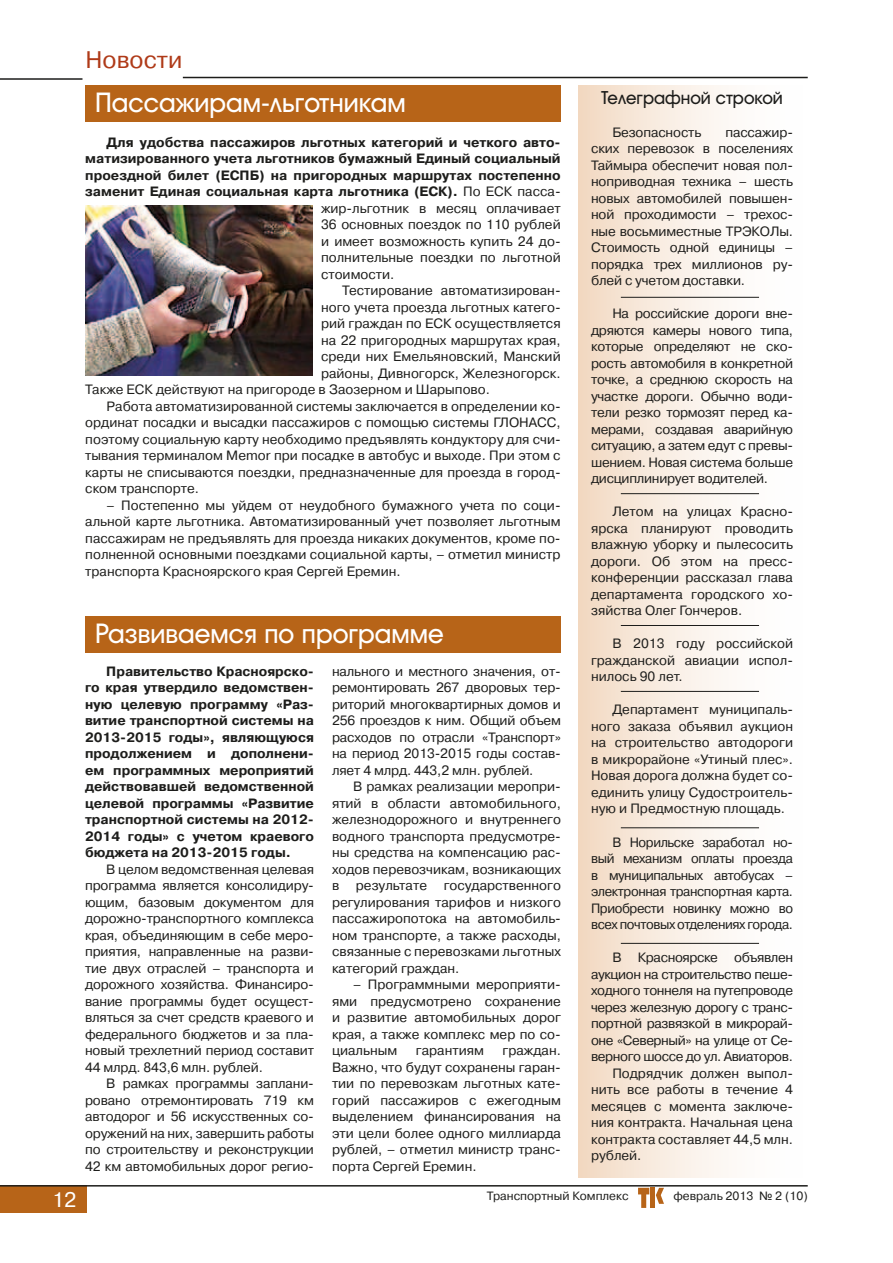
<style>
.page{position:relative;width:893px;height:1263px;background:#fff}
.page>*{position:absolute;margin:0;border:0;box-sizing:border-box;transform-origin:0 0}
.t1{font:27px "zn Avante Bs";color:#fff}
.t2{font:24px "zn Pragmatica";color:#af3a18}
.t3{font:21px "zn Pragmatica";color:#fff}
.t4{font:18px "zn Avante Bs";color:#1d1d1b}
.t5{font:13.5px/16.5px "zn Pragmatica";color:#1d1d1b;text-align:justify}
.t6{font:700 13.5px/16.5px "zn Pragmatica";color:#1d1d1b;text-align:justify}
.t7{font:13.5px "zn Pragmatica";letter-spacing:-.03em;color:#1d1d1b}
.t8{font:12px "zn Pragmatica";color:#1d1d1b}
.s1{font-weight:400}
</style>
<div class="page">
<div style="left:0;top:1186px;width:86px;height:27px;background:#b76418"></div>
<hr style="left:0;top:1185px;width:808px;height:1px;background:#1d1d1b">
<svg style="left:638px;top:1188px;width:11px;height:20px"></svg>
<div style="left:650px;top:1188px;width:5px;height:20px;background:#b76418"></div>
<svg style="left:656px;top:1188px;width:8px;height:16px"></svg>
<hr style="left:183px;top:77px;width:625px;height:1px;background:#1d1d1b">
<hr style="left:0;top:78px;width:82px;height:2px;background:#1d1d1b">
<hr style="left:621px;top:297px;width:138px;height:1px;background:#1d1d1b">
<hr style="left:621px;top:493px;width:138px;height:1px;background:#1d1d1b">
<hr style="left:621px;top:625px;width:138px;height:1px;background:#1d1d1b">
<hr style="left:621px;top:691px;width:138px;height:1px;background:#1d1d1b">
<img style="left:85px;top:205px;width:228px;height:171px">
<div style="left:85px;top:85px;width:476px;height:36px;background:#b76418"></div>
<div style="left:85px;top:617px;width:476px;height:36px;background:#b76418"></div>
<hr style="left:621px;top:827px;width:138px;height:1px;background:#1d1d1b">
<hr style="left:621px;top:943px;width:138px;height:1px;background:#1d1d1b">
<h2 class="t2" style="left:86px;top:47px;width:98px">Новости</h2>
<h1 class="t1" style="left:95px;top:87px;width:312px">Пассажирам-льготникам</h1>
<p class="t6" style="left:107px;top:134px;width:456px">Для удобства пассажиров льготных категорий и четкого авто-</p>
<p class="t6" style="left:85px;top:150px;width:477px">матизированного учета льготников бумажный Единый социальный</p>
<p class="t6" style="left:85px;top:167px;width:477px">проездной билет (ЕСПБ) на пригородных маршрутах постепенно</p>
<p class="t6" style="left:85px;top:183px;width:477px">заменит Единая социальная карта льготника (ЕСК). <span class="s1">По ЕСК пасса-</span></p>
<p class="t5" style="left:321px;top:200px;width:241px">жир-льготник в месяц оплачивает</p>
<p class="t5" style="left:321px;top:216px;width:241px">36 основных поездок по 110 рублей</p>
<p class="t5" style="left:321px;top:233px;width:241px">и имеет возможность купить 24 до-</p>
<p class="t5" style="left:321px;top:249px;width:241px">полнительные поездки по льготной</p>
<p class="t5" style="left:321px;top:266px;width:75px">стоимости.</p>
<p class="t5" style="left:342px;top:282px;width:220px">Тестирование автоматизирован-</p>
<p class="t5" style="left:321px;top:299px;width:241px">ного учета проезда льготных катего-</p>
<p class="t5" style="left:321px;top:315px;width:241px">рий граждан по ЕСК осуществляется</p>
<p class="t5" style="left:321px;top:332px;width:241px">на 22 пригородных маршрутах края,</p>
<p class="t5" style="left:321px;top:348px;width:241px">среди них Емельяновский, Манский</p>
<p class="t5" style="left:321px;top:365px;width:241px">районы, Дивногорск, Железногорск.</p>
<p class="t5" style="left:85px;top:381px;width:406px">Также ЕСК действуют на пригороде в Заозерном и Шарыпово.</p>
<p class="t5" style="left:107px;top:398px;width:456px">Работа автоматизированной системы заключается в определении ко-</p>
<p class="t5" style="left:85px;top:414px;width:477px">ординат посадки и высадки пассажиров с помощью системы ГЛОНАСС,</p>
<p class="t5" style="left:85px;top:431px;width:477px">поэтому социальную карту необходимо предъявлять кондуктору для счи-</p>
<p class="t5" style="left:85px;top:447px;width:477px">тывания терминалом Memor при посадке в автобус и выходе. При этом с</p>
<p class="t5" style="left:85px;top:464px;width:477px">карты не списываются поездки, предназначенные для проезда в город-</p>
<p class="t5" style="left:85px;top:480px;width:115px">ском транспорте.</p>
<p class="t5" style="left:85px;top:497px;width:477px;text-indent:21px">– Постепенно мы уйдем от неудобного бумажного учета по соци&shy;альной карте льготника. Автоматизированный учет позволяет льготным пассажирам не предъявлять для проезда никаких документов, кроме по&shy;полненной основными поездками социальной карты, – отметил министр транспорта Красноярского края Сергей Еремин.</p>
<h1 class="t1" style="left:95px;top:618px;width:350px">Развиваемся по программе</h1>
<p class="t6" style="left:85px;top:663px;width:230px;text-indent:21px">Правительство Красноярско&shy;го края утвердило ведомствен&shy;ную целевую программу «Раз&shy;витие транспортной системы на 2013-2015 годы», являющуюся продолжением и дополнени&shy;ем программных мероприятий действовавшей ведомственной целевой программы «Развитие транспортной системы на 2012- 2014 годы» с учетом краевого бюджета на 2013-2015 годы.</p>
<p class="t5" style="left:85px;top:861px;width:230px;text-indent:21px">В целом ведомственная целевая программа является консолидиру&shy;ющим, базовым документом для дорожно-транспортного комплекса края, объединяющим в себе меро&shy;приятия, направленные на разви&shy;тие двух отраслей – транспорта и дорожного хозяйства. Финансиро&shy;вание программы будет осущест&shy;вляться за счет средств краевого и федерального бюджетов и за пла&shy;новый трехлетний период составит 44 млрд. 843,6 млн. рублей.</p>
<p class="t5" style="left:85px;top:1076px;width:230px;text-indent:21px">В рамках программы заплани&shy;ровано отремонтировать 719 км автодорог и 56 искусственных со&shy;оружений на них, завершить работы по строительству и реконструкции 42 км автомобильных дорог регио-</p>
<p class="t5" style="left:332px;top:663px;width:230px">нального и местного значения, от&shy;ремонтировать 267 дворовых тер&shy;риторий многоквартирных домов и 256 проездов к ним. Общий объем расходов по отрасли «Транспорт» на период 2013-2015 годы состав&shy;ляет 4 млрд. 443,2 млн. рублей.</p>
<p class="t5" style="left:332px;top:779px;width:230px;text-indent:21px">В рамках реализации меропри&shy;ятий в области автомобильного, железнодорожного и внутреннего водного транспорта предусмотре&shy;ны средства на компенсацию рас&shy;ходов перевозчикам, возникающих в результате государственного регулирования тарифов и низкого пассажиропотока на автомобиль&shy;ном транспорте, а также расходы, связанные с перевозками льготных категорий граждан.</p>
<p class="t5" style="left:332px;top:977px;width:230px;text-indent:21px">– Программными мероприяти&shy;ями предусмотрено сохранение и развитие автомобильных дорог края, а также комплекс мер по со&shy;циальным</p>
<p class="t5" style="left:332px;top:1043px;width:230px;text-indent:171px">граждан.<br>Важно, что будут сохранены гаран&shy;тии по перевозкам льготных кате&shy;горий пассажиров с ежегодным выделением финансирования на эти цели более одного миллиарда рублей, – отметил министр транс&shy;порта Сергей Еремин.</p>
<p class="t5" style="left:416px;top:1043px;width:70px">гарантиям</p>
<h3 class="t4" style="left:601px;top:87px;width:183px">Телеграфной строкой</h3>
<p class="t5" style="left:612px;top:124px;width:91px">Безопасность</p>
<p class="t5" style="left:591px;top:124px;width:203px;text-indent:134px">пассажир&shy;ских перевозок в поселениях Таймыра обеспечит новая пол&shy;ноприводная техника – шесть новых автомобилей повышен&shy;ной проходимости – трехос&shy;ные восьмиместные ТРЭКОЛы.<br>Стоимость одной единицы – порядка трех миллионов ру&shy;блей с учетом доставки.</p>
<p class="t5" style="left:591px;top:306px;width:203px;text-indent:21px">На российские дороги вне&shy;дряются камеры нового типа, которые определяют не ско&shy;рость автомобиля в конкретной точке, а среднюю скорость на участке дороги. Обычно води&shy;тели резко тормозят перед ка&shy;мерами, создавая аварийную ситуацию, а затем едут с превы&shy;шением. Новая система больше дисциплинирует водителей.</p>
<p class="t5" style="left:591px;top:504px;width:203px;text-indent:21px">Летом на улицах Красно&shy;ярска планируют проводить влажную уборку и пылесосить дороги. Об этом на пресс&shy;конференции рассказал глава департамента городского хо&shy;зяйства Олег Гончеров.</p>
<p class="t5" style="left:591px;top:636px;width:203px;text-indent:21px">В 2013 году российской гражданской авиации испол&shy;нилось 90 лет.</p>
<p class="t5" style="left:591px;top:702px;width:203px;text-indent:21px">Департамент муниципаль&shy;ного заказа объявил аукцион на строительство автодороги в микрорайоне «Утиный плес».<br>Новая дорога должна будет со&shy;единить улицу Судостроитель&shy;ную и Предмостную площадь.</p>
<p class="t5" style="left:591px;top:834px;width:203px;text-indent:21px">В Норильске заработал но&shy;вый механизм оплаты проезда в муниципальных автобусах – электронная транспортная карта.<br>Приобрести новинку можно во всех почтовых отделениях города.</p>
<p class="t7" style="left:612px;top:950px;width:182px">В Красноярске объявлен</p>
<p class="t7" style="left:591px;top:967px;width:203px">аукцион на строительство пеше-</p>
<p class="t7" style="left:591px;top:983px;width:203px">ходного тоннеля на путепроводе</p>
<p class="t7" style="left:591px;top:1000px;width:203px">через железную дорогу с транс-</p>
<p class="t7" style="left:591px;top:1016px;width:203px">портной развязкой в микрорай-</p>
<p class="t7" style="left:591px;top:1033px;width:203px">оне «Северный» на улице от Се-</p>
<p class="t7" style="left:591px;top:1049px;width:203px">верного шоссе до ул. Авиаторов.</p>
<p class="t5" style="left:612px;top:1065px;width:182px">Подрядчик должен выпол-</p>
<p class="t5" style="left:591px;top:1081px;width:203px">нить все работы в течение 4</p>
<p class="t5" style="left:591px;top:1098px;width:203px">месяцев с момента заключе-</p>
<p class="t5" style="left:591px;top:1114px;width:203px">ния контракта. Начальная цена</p>
<p class="t5" style="left:591px;top:1131px;width:203px">контракта составляет 44,5 млн.</p>
<p class="t5" style="left:591px;top:1147px;width:52px">рублей.</p>
<h3 class="t3" style="left:52px;top:1189px;width:26px">12</h3>
<p class="t8" style="left:487px;top:1190px;width:143px">Транспортный Комплекс</p>
<p class="t8" style="left:673px;top:1190px;width:136px">февраль 2013 № 2 (10)</p>
</div>
